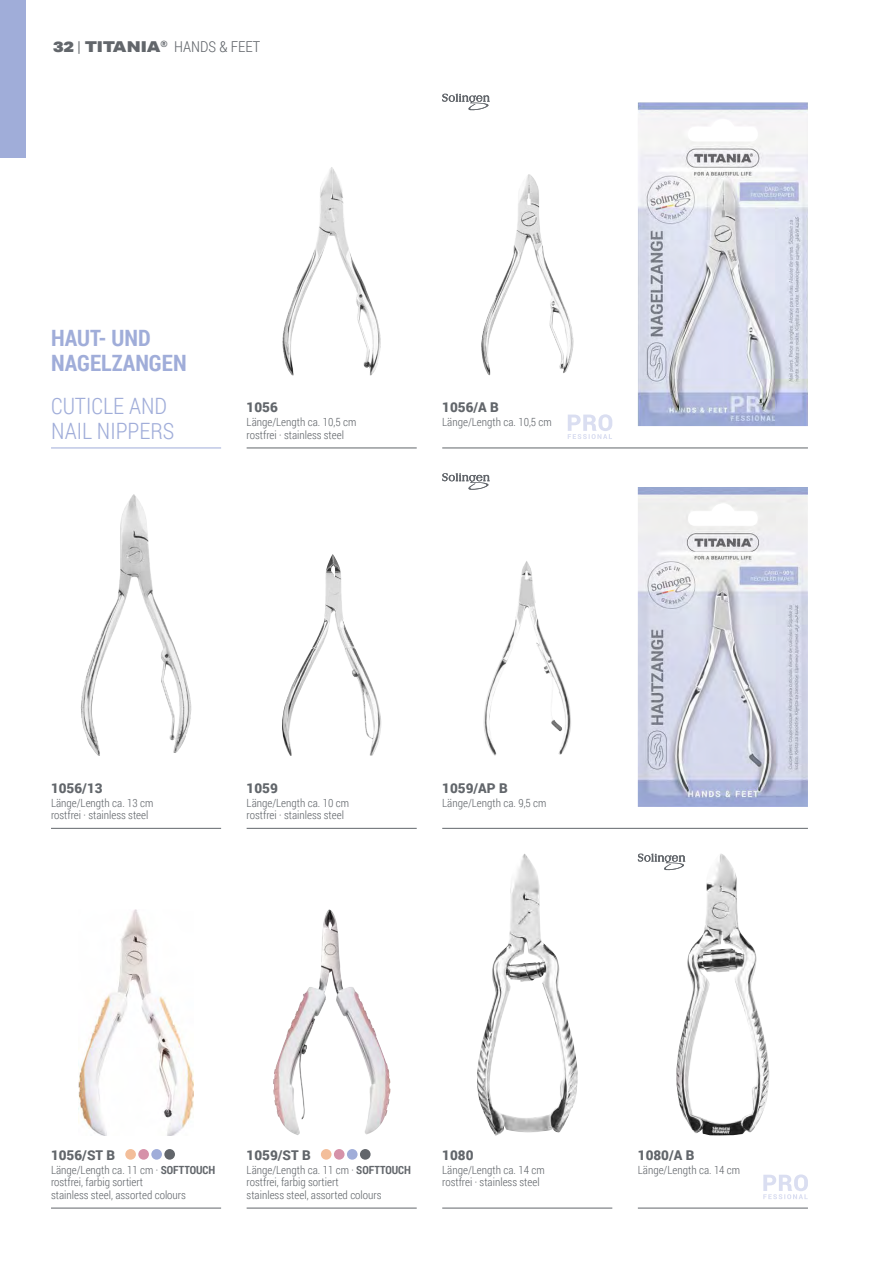
<style>
.page{position:relative;width:893px;height:1263px;background:#fff}
.page>*{position:absolute;margin:0;border:0;box-sizing:border-box;transform-origin:0 0}
.t1{font:300 22.5px/25.5px "Roboto Condensed";color:#a0add9}
.t2{font:700 22.5px/25.5px "Roboto Condensed";color:#a0add9}
.t3{font:300 15px "Roboto Condensed";color:#62666b}
.t4{font:900 13.5px "Roboto";color:#62666b}
.t5{font:300 11.25px/12.8px "Roboto Condensed";color:#62666b}
.s1{font-family:"Aktiv Grotesk Ex";font-weight:900}
.s2{font-weight:400}
.s3{font-weight:700}
</style>
<div class="page">
<div style="left:0;top:0;width:26px;height:158px;background:#a0add9"></div>
<img style="left:282px;top:167px;width:99px;height:208px">
<img style="left:282px;top:554px;width:99px;height:202px">
<img style="left:481px;top:174px;width:93px;height:202px">
<img style="left:81px;top:499px;width:110px;height:257px">
<img style="left:483px;top:561px;width:88px;height:195px">
<img style="left:676px;top:854px;width:93px;height:281px">
<img style="left:477px;top:854px;width:101px;height:281px">
<img style="left:638px;top:102px;width:170px;height:324px">
<img style="left:638px;top:487px;width:170px;height:320px">
<img style="left:78px;top:909px;width:116px;height:226px">
<img style="left:273px;top:930px;width:50px;height:205px">
<hr style="left:247px;top:448px;width:170px;height:1px;background:#62666b">
<hr style="left:247px;top:828px;width:170px;height:1px;background:#62666b">
<hr style="left:442px;top:448px;width:366px;height:1px;background:#62666b">
<hr style="left:51px;top:828px;width:170px;height:1px;background:#62666b">
<hr style="left:442px;top:828px;width:366px;height:1px;background:#62666b">
<hr style="left:638px;top:1208px;width:170px;height:1px;background:#62666b">
<hr style="left:442px;top:1208px;width:170px;height:1px;background:#62666b">
<hr style="left:51px;top:448px;width:170px;height:1px;background:#a0add9">
<hr style="left:51px;top:1208px;width:170px;height:1px;background:#62666b">
<div style="left:125px;top:1149px;width:11px;height:11px;background:#f3be9a;border-radius:50%"></div>
<div style="left:138px;top:1149px;width:11px;height:11px;background:#d692a9;border-radius:50%"></div>
<div style="left:151px;top:1149px;width:11px;height:11px;background:#a0add9;border-radius:50%"></div>
<div style="left:164px;top:1149px;width:11px;height:11px;background:#62666b;border-radius:50%"></div>
<hr style="left:247px;top:1208px;width:170px;height:1px;background:#62666b">
<div style="left:321px;top:1149px;width:10px;height:11px;background:#f3be9a;border-radius:50%"></div>
<div style="left:334px;top:1149px;width:11px;height:11px;background:#d692a9;border-radius:50%"></div>
<div style="left:347px;top:1149px;width:11px;height:11px;background:#a0add9;border-radius:50%"></div>
<div style="left:360px;top:1149px;width:11px;height:11px;background:#62666b;border-radius:50%"></div>
<svg style="left:442px;top:473px;width:48px;height:17px"></svg>
<svg style="left:442px;top:94px;width:48px;height:17px"></svg>
<svg style="left:638px;top:853px;width:47px;height:17px"></svg>
<svg style="left:568px;top:414px;width:44px;height:25px"></svg>
<svg style="left:763px;top:1174px;width:45px;height:25px"></svg>
<h2 class="t3" style="left:53px;top:36px;width:209px"><span class="s1">32</span> <span class="s2">|</span> <span class="s1">TITANIA</span><sup>®</sup> HANDS &amp; FEET</h2>
<h1 class="t2" style="left:51px;top:324px;width:137px">HAUT- UND<br>NAGELZANGEN</h1>
<h1 class="t1" style="left:51px;top:392px;width:125px">CUTICLE AND<br>NAIL NIPPERS</h1>
<p class="t4" style="left:247px;top:398px;width:33px">1056</p>
<p class="t5" style="left:247px;top:416px;width:111px">Länge/Length ca. 10,5 cm rostfrei · stainless steel</p>
<p class="t4" style="left:442px;top:398px;width:58px">1056/A B</p>
<p class="t5" style="left:442px;top:416px;width:111px">Länge/Length ca. 10,5 cm</p>
<p class="t4" style="left:51px;top:778px;width:53px">1056/13</p>
<p class="t5" style="left:51px;top:796px;width:104px">Länge/Length ca. 13 cm rostfrei · stainless steel</p>
<p class="t4" style="left:247px;top:778px;width:33px">1059</p>
<p class="t5" style="left:247px;top:796px;width:104px">Länge/Length ca. 10 cm rostfrei · stainless steel</p>
<p class="t4" style="left:442px;top:778px;width:67px">1059/AP B</p>
<p class="t5" style="left:442px;top:796px;width:106px">Länge/Length ca. 9,5 cm</p>
<p class="t4" style="left:51px;top:1145px;width:66px">1056/ST B</p>
<p class="t5" style="left:51px;top:1163px;width:166px">Länge/Length ca. 11 cm · <span class="s3">SOFTTOUCH </span>rostfrei, farbig sortiert<br>stainless steel, assorted colours</p>
<p class="t4" style="left:247px;top:1145px;width:66px">1059/ST B</p>
<p class="t5" style="left:247px;top:1163px;width:166px">Länge/Length ca. 11 cm · <span class="s3">SOFTTOUCH </span>rostfrei, farbig sortiert<br>stainless steel, assorted colours</p>
<p class="t4" style="left:442px;top:1145px;width:33px">1080</p>
<p class="t5" style="left:442px;top:1163px;width:104px">Länge/Length ca. 14 cm rostfrei · stainless steel</p>
<p class="t4" style="left:638px;top:1145px;width:58px">1080/A B</p>
<p class="t5" style="left:638px;top:1163px;width:104px">Länge/Length ca. 14 cm</p>
</div>
